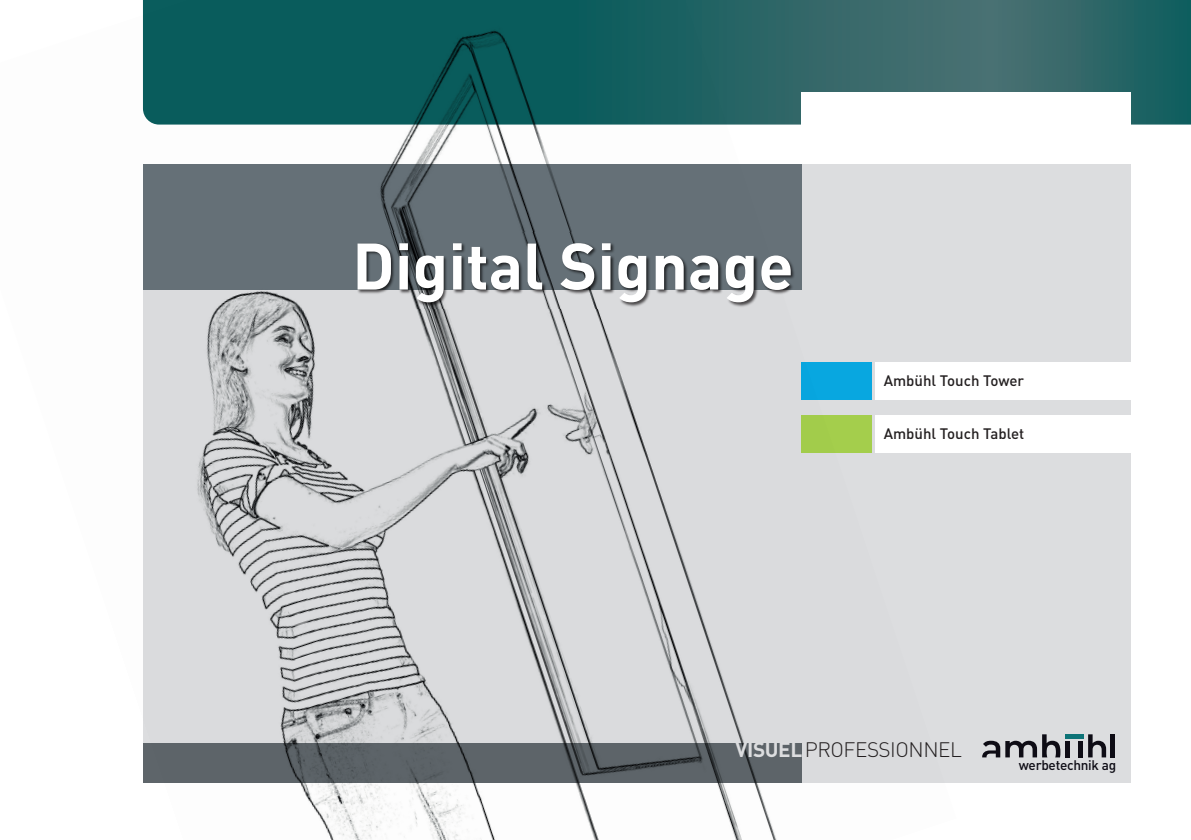
<style>
.page{position:relative;width:1191px;height:840px;background:#fff}
.page>*{position:absolute;margin:0;border:0;box-sizing:border-box;transform-origin:0 0}
.t1{font:700 64.6px "DIN";color:#fff}
.t2{font:300 20.6px "DIN";letter-spacing:-.02em;color:#231f20}
.t3{font:500 15px "DIN";color:#231f20}
.t4{font:500 13.8px "DIN";letter-spacing:-.02em;color:#0e0c15}
.s1{font-weight:700;color:#dcdddf}
</style>
<div class="page">
<div style="left:143px;top:164px;width:987px;height:618px;background:#dcdddf"></div>
<svg style="left:956px;top:0;width:235px;height:124px;background:#306769"></svg>
<div style="left:801px;top:92px;width:329px;height:37px;background:#fff"></div>
<hr style="left:1065px;top:740px;width:4px;height:17px;background:#0e0c15">
<div style="left:1078px;top:740px;width:5px;height:17px;background:#0e0c15"></div>
<div style="left:1110px;top:734px;width:5px;height:23px;background:#0e0c15"></div>
<svg style="left:1088px;top:734px;width:18px;height:23px"></svg>
<svg style="left:982px;top:734px;width:78px;height:23px"></svg>
<hr style="left:1065px;top:734px;width:18px;height:4px;background:#0d7377">
<div style="left:875px;top:362px;width:255px;height:37px;background:#fff"></div>
<div style="left:875px;top:415px;width:255px;height:37px;background:#fff"></div>
<img style="left:143px;top:0;width:813px;height:839px">
<img style="left:350px;top:232px;width:449px;height:76px">
<h1 class="t1" style="left:352px;top:224px;width:443px">Digital Signage</h1>
<p class="t3" style="left:883px;top:370px;width:142px">Ambühl Touch Tower</p>
<p class="t3" style="left:883px;top:423px;width:142px">Ambühl Touch Tablet</p>
<h2 class="t2" style="left:735px;top:737px;width:228px"><span class="s1">VISUEL</span>PROFESSIONNEL</h2>
<p class="t4" style="left:1018px;top:756px;width:99px">werbetechnik ag</p>
</div>
